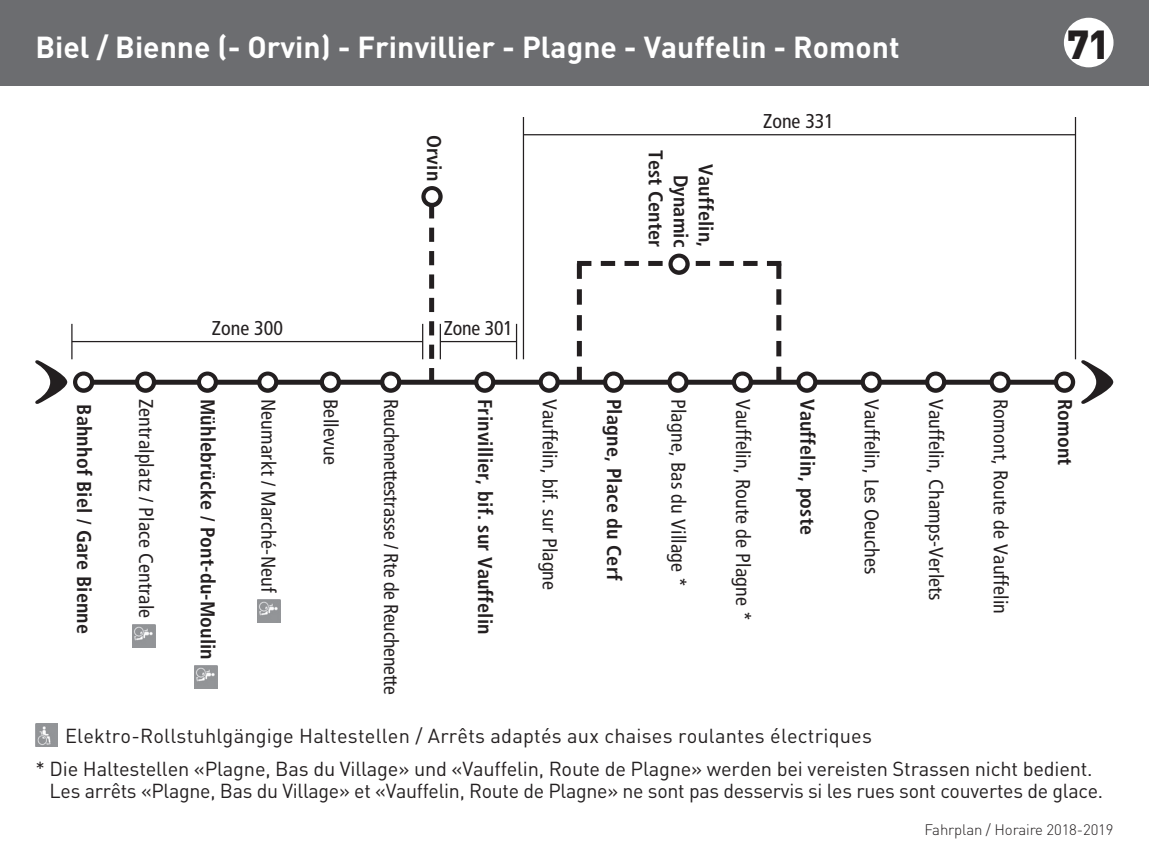
<style>
.page{position:relative;width:1149px;height:851px;background:#fff}
.page>*{position:absolute;margin:0;border:0;box-sizing:border-box;transform-origin:0 0}
.t1{font:900 40px "DIN";color:#231f20}
.t2{font:700 30px "DIN";color:#fff}
.t3{font:20px/32.5px "DIN";letter-spacing:-.01em;color:#231f20}
.t4{font:condensed 20px "Frutiger";letter-spacing:.01em;color:#231f20}
.t5{font:700 condensed 20px/25px "Frutiger";letter-spacing:.01em;color:#231f20;text-align:right}
.t6{font:condensed 20px "Frutiger";letter-spacing:-.01em;color:#231f20}
.t7{font:300 15px "DIN";letter-spacing:-.01em;color:#231f20}
</style>
<div class="page">
<div style="left:0;top:0;width:1148px;height:85px;background:#6c6d70"></div>
<div style="left:1063px;top:18px;width:50px;height:49px;background:#fff;border-radius:50%"></div>
<div style="left:83px;top:379px;width:980px;height:5px;background:#231f20"></div>
<svg style="left:1081px;top:360px;width:31px;height:43px"></svg>
<svg style="left:35px;top:360px;width:32px;height:43px"></svg>
<svg style="left:73px;top:371px;width:21px;height:22px"></svg>
<div style="left:77px;top:375px;width:13px;height:13px;background:#fff;border-radius:50%"></div>
<svg style="left:320px;top:371px;width:21px;height:22px"></svg>
<div style="left:324px;top:375px;width:12px;height:13px;background:#fff;border-radius:50%"></div>
<svg style="left:380px;top:371px;width:21px;height:22px"></svg>
<div style="left:384px;top:375px;width:13px;height:13px;background:#fff;border-radius:50%"></div>
<svg style="left:474px;top:371px;width:21px;height:22px"></svg>
<div style="left:478px;top:375px;width:13px;height:13px;background:#fff;border-radius:50%"></div>
<svg style="left:538px;top:371px;width:21px;height:22px"></svg>
<div style="left:542px;top:375px;width:13px;height:13px;background:#fff;border-radius:50%"></div>
<svg style="left:602px;top:371px;width:22px;height:22px"></svg>
<div style="left:607px;top:375px;width:12px;height:13px;background:#fff;border-radius:50%"></div>
<svg style="left:667px;top:371px;width:21px;height:22px"></svg>
<div style="left:671px;top:375px;width:13px;height:13px;background:#fff;border-radius:50%"></div>
<svg style="left:731px;top:371px;width:21px;height:22px"></svg>
<div style="left:735px;top:375px;width:13px;height:13px;background:#fff;border-radius:50%"></div>
<svg style="left:796px;top:371px;width:21px;height:22px"></svg>
<div style="left:800px;top:375px;width:13px;height:13px;background:#fff;border-radius:50%"></div>
<svg style="left:924px;top:371px;width:22px;height:22px"></svg>
<div style="left:929px;top:375px;width:12px;height:13px;background:#fff;border-radius:50%"></div>
<svg style="left:860px;top:371px;width:21px;height:22px"></svg>
<div style="left:864px;top:375px;width:13px;height:13px;background:#fff;border-radius:50%"></div>
<svg style="left:989px;top:371px;width:21px;height:22px"></svg>
<div style="left:993px;top:375px;width:13px;height:13px;background:#fff;border-radius:50%"></div>
<svg style="left:1053px;top:371px;width:21px;height:22px"></svg>
<svg style="left:1057px;top:375px;width:13px;height:13px"></svg>
<svg style="left:429px;top:207px;width:5px;height:173px"></svg>
<svg style="left:576px;top:261px;width:205px;height:121px"></svg>
<div style="left:421px;top:186px;width:21px;height:21px;background:#231f20;border-radius:50%"></div>
<div style="left:425px;top:190px;width:13px;height:13px;background:#fff;border-radius:50%"></div>
<svg style="left:668px;top:253px;width:21px;height:22px"></svg>
<div style="left:672px;top:257px;width:13px;height:13px;background:#fff;border-radius:50%"></div>
<hr style="left:71px;top:324px;width:1px;height:35px;background:#231f20">
<hr style="left:422px;top:324px;width:1px;height:35px;background:#231f20">
<hr style="left:72px;top:341px;width:350px;height:1px;background:#231f20">
<hr style="left:439px;top:324px;width:2px;height:35px;background:#231f20">
<hr style="left:515px;top:324px;width:2px;height:35px;background:#231f20">
<hr style="left:440px;top:341px;width:76px;height:1px;background:#231f20">
<hr style="left:522px;top:117px;width:2px;height:242px;background:#231f20">
<hr style="left:1074px;top:117px;width:1px;height:242px;background:#231f20">
<hr style="left:523px;top:134px;width:552px;height:1px;background:#231f20">
<svg style="left:257px;top:371px;width:21px;height:22px"></svg>
<div style="left:261px;top:375px;width:13px;height:13px;background:#fff;border-radius:50%"></div>
<img style="left:257px;top:599px;width:23px;height:23px">
<svg style="left:135px;top:371px;width:21px;height:22px"></svg>
<div style="left:139px;top:375px;width:13px;height:13px;background:#fff;border-radius:50%"></div>
<img style="left:133px;top:624px;width:23px;height:23px">
<div style="left:197px;top:371px;width:21px;height:22px;background:#231f20;border-radius:50%"></div>
<div style="left:201px;top:375px;width:13px;height:13px;background:#fff;border-radius:50%"></div>
<img style="left:195px;top:665px;width:23px;height:23px">
<img style="left:35px;top:723px;width:23px;height:23px">
<h2 class="t2" style="left:35px;top:28px;width:865px">Biel / Bienne (- Orvin) - Frinvillier - Plagne - Vauffelin - Romont</h2>
<h1 class="t1" style="left:1066px;top:18px;width:44px">71</h1>
<p class="t5" style="left:446px;top:135px;width:47px;rotate:90deg">Orvin</p>
<p class="t4" style="left:212px;top:317px;width:73px">Zone 300</p>
<p class="t4" style="left:444px;top:317px;width:70px">Zone 301</p>
<p class="t5" style="left:718px;top:150px;width:99px;rotate:90deg">Vauffelin,<br>Dynamic<br>Test Center</p>
<p class="t4" style="left:762px;top:110px;width:73px">Zone 331</p>
<p class="t5" style="left:97px;top:404px;width:231px;rotate:90deg">Bahnhof Biel / Gare Bienne</p>
<p class="t4" style="left:342px;top:399px;width:67px;rotate:90deg">Bellevue</p>
<p class="t6" style="left:403px;top:399px;width:297px;rotate:90deg">Reuchenettestrasse / Rte de Reuchenette</p>
<p class="t5" style="left:497px;top:399px;width:237px;rotate:90deg">Frinvillier, bif. sur Vauffelin</p>
<p class="t4" style="left:561px;top:399px;width:193px;rotate:90deg">Vauffelin, bif. sur Plagne</p>
<p class="t5" style="left:626px;top:399px;width:183px;rotate:90deg">Plagne, Place du Cerf</p>
<p class="t4" style="left:690px;top:399px;width:190px;rotate:90deg">Plagne, Bas du Village *</p>
<p class="t4" style="left:754px;top:399px;width:223px;rotate:90deg">Vauffelin, Route de Plagne *</p>
<p class="t5" style="left:819px;top:399px;width:138px;rotate:90deg">Vauffelin, poste</p>
<p class="t4" style="left:883px;top:399px;width:177px;rotate:90deg">Vauffelin, Les Oeuches</p>
<p class="t4" style="left:947px;top:399px;width:203px;rotate:90deg">Vauffelin, Champs-Verlets</p>
<p class="t4" style="left:1011px;top:399px;width:216px;rotate:90deg">Romont, Route de Vauffelin</p>
<p class="t5" style="left:1077px;top:399px;width:68px;rotate:90deg">Romont</p>
<p class="t4" style="left:158px;top:399px;width:221px;rotate:90deg">Zentralplatz / Place Centrale</p>
<p class="t5" style="left:220px;top:399px;width:262px;rotate:90deg">Mühlebrücke / Pont-du-Moulin</p>
<p class="t4" style="left:280px;top:399px;width:195px;rotate:90deg">Neumarkt / Marché-Neuf</p>
<p class="t3" style="left:35px;top:719px;width:1058px;text-indent:30px">Elektro-Rollstuhlgängige Haltestellen / Arrêts adaptés aux chaises roulantes électriques<br>* Die Haltestellen «Plagne, Bas du Village» und «Vauffelin, Route de Plagne» werden bei vereisten Strassen nicht bedient.</p>
<p class="t3" style="left:50px;top:774px;width:1054px">Les arrêts «Plagne, Bas du Village» et «Vauffelin, Route de Plagne» ne sont pas desservis si les rues sont couvertes de glace.</p>
<p class="t7" style="left:924px;top:819px;width:190px">Fahrplan / Horaire 2018-2019</p>
</div>
